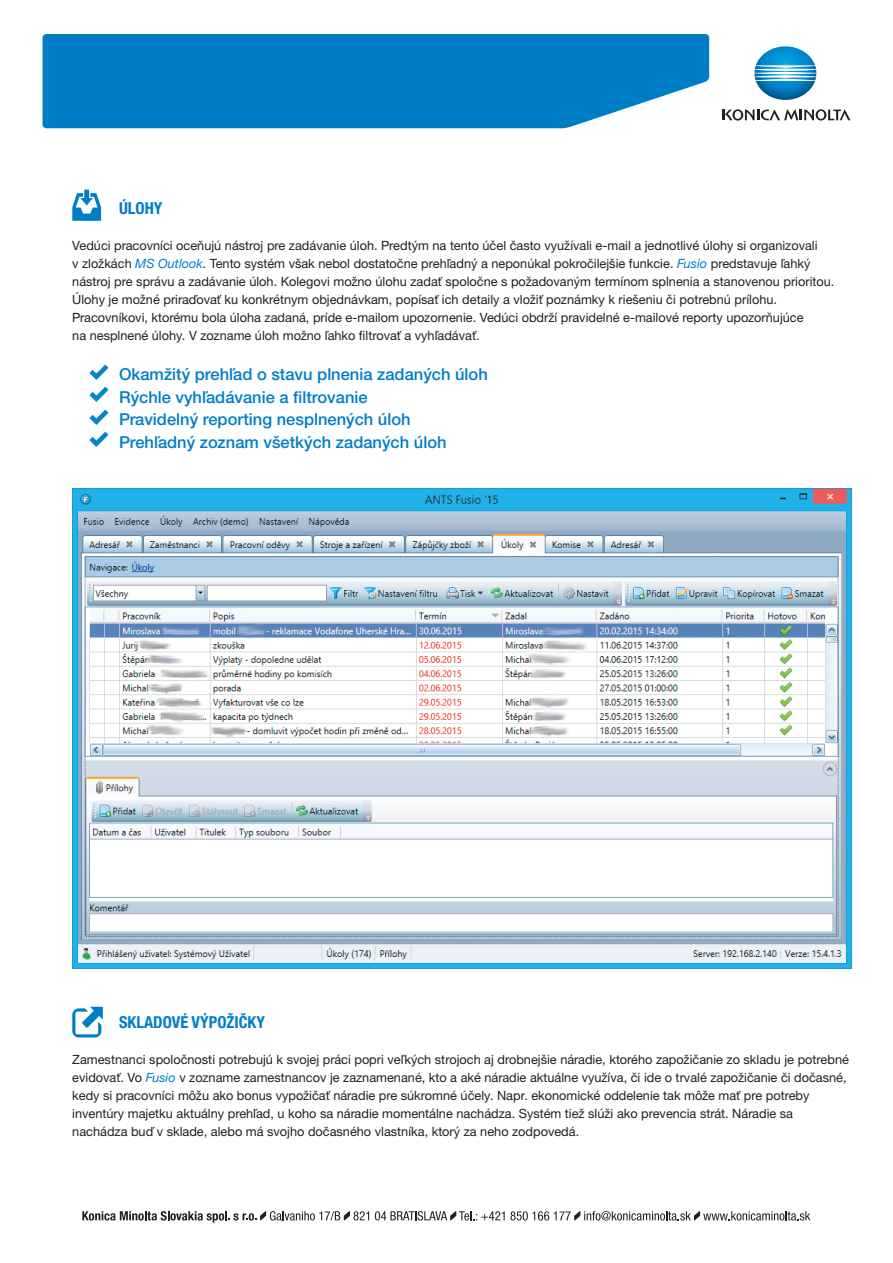
<style>
.page{position:relative;width:893px;height:1263px;background:#fff}
.page>*{position:absolute;margin:0;border:0;box-sizing:border-box;transform-origin:0 0}
.t1{font:500 16.5px/22.5px "Helvetica Neue LTW1 G";color:#007ec5}
.t2{font:700 condensed 16.5px "Helvetica Neue LTW1 G";color:#007ec5}
.t3{font:12.75px/18px "Helvetica Neue LTW1 G";color:#231f20}
.s1{font-style:italic;color:#007ec5}
</style>
<div class="page">
<div style="left:43px;top:34px;width:666px;height:94px;background:#007ec5"></div>
<img style="left:754px;top:46px;width:62px;height:54px">
<svg style="left:722px;top:109px;width:128px;height:12px"></svg>
<svg style="left:82px;top:1211px;width:287px;height:11px"></svg>
<svg style="left:375px;top:1211px;width:435px;height:9px"></svg>
<img style="left:89px;top:364px;width:19px;height:15px">
<img style="left:89px;top:387px;width:19px;height:15px">
<img style="left:89px;top:409px;width:19px;height:15px">
<img style="left:89px;top:431px;width:19px;height:15px">
<svg style="left:72px;top:190px;width:29px;height:31px"></svg>
<svg style="left:72px;top:1007px;width:31px;height:30px"></svg>
<img style="left:72px;top:489px;width:779px;height:479px">
<p class="t2" style="left:119px;top:202px;width:45px">ÚLOHY</p>
<p class="t3" style="left:72px;top:238px;width:764px">Vedúci pracovníci oceňujú nástroj pre zadávanie úloh. Predtým na tento účel často využívali e-mail a jednotlivé úlohy si organizovali<br>v zložkách <span class="s1">MS Outlook</span>. Tento systém však nebol dostatočne prehľadný a neponúkal pokročilejšie funkcie. <span class="s1">Fusio</span> predstavuje ľahký nástroj pre správu a zadávanie úloh. Kolegovi možno úlohu zadať spoločne s požadovaným termínom splnenia a stanovenou prioritou.<br>Úlohy je možné priraďovať ku konkrétnym objednávkam, popísať ich detaily a vložiť poznámky k riešeniu či potrebnú prílohu.<br>Pracovníkovi, ktorému bola úloha zadaná, príde e-mailom upozornenie. Vedúci obdrží pravidelné e-mailové reporty upozorňujúce<br>na nesplnené úlohy. V zozname úloh možno ľahko filtrovať a vyhľadávať.</p>
<p class="t1" style="left:119px;top:365px;width:370px">Okamžitý prehľad o stavu plnenia zadaných úloh Rýchle vyhľadávanie a filtrovanie<br>Pravidelný reporting nesplnených úloh Prehľadný zoznam všetkých zadaných úloh</p>
<p class="t2" style="left:119px;top:1016px;width:147px">SKLADOVÉ VÝPOŽIČKY</p>
<p class="t3" style="left:72px;top:1052px;width:778px">Zamestnanci spoločnosti potrebujú k svojej práci popri veľkých strojoch aj drobnejšie náradie, ktorého zapožičanie zo skladu je potrebné evidovať. Vo <span class="s1">Fusio</span> v zozname zamestnancov je zaznamenané, kto a aké náradie aktuálne využíva, či ide o trvalé zapožičanie či dočasné, kedy si pracovníci môžu ako bonus vypožičať náradie pre súkromné účely. Napr. ekonomické oddelenie tak môže mať pre potreby inventúry majetku aktuálny prehľad, u koho sa náradie momentálne nachádza. Systém tiež slúži ako prevencia strát. Náradie sa nachádza buď v sklade, alebo má svojho dočasného vlastníka, ktorý za neho zodpovedá.</p>
</div>
